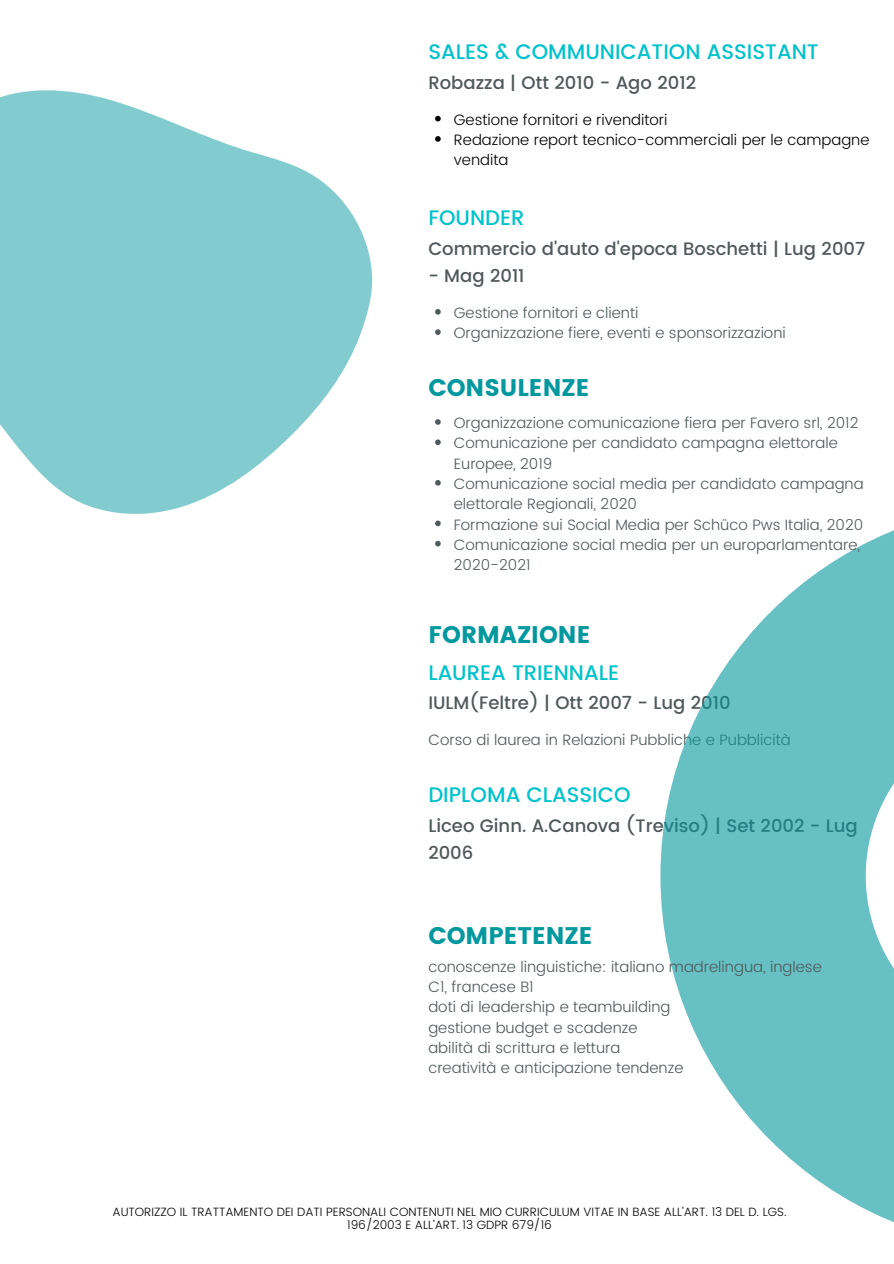
<style>
.page{position:relative;width:894px;height:1264px;background:#fff}
.page>*{position:absolute;margin:0;border:0;box-sizing:border-box;transform-origin:0 0}
.t1{font:24px "Poppins";color:#03989e}
.t2{font:500 21px "Poppins";color:#00c2cb}
.t3{font:500 18px/27px "Poppins";color:#50595b}
.t4{font:300 15px/20.2px "Poppins";color:#50595b}
.t5{font:300 15px/20.2px "Poppins";color:#000}
.t6{font:300 12px/12.9px "Poppins";color:#000;text-align:center}
</style>
<div class="page">
<svg style="left:660px;top:530px;width:233px;height:692px;fill:#67c1c4"></svg>
<svg style="left:435px;top:116px;width:5px;height:5px"></svg>
<svg style="left:435px;top:136px;width:5px;height:6px"></svg>
<svg style="left:435px;top:309px;width:5px;height:6px"></svg>
<svg style="left:435px;top:329px;width:5px;height:6px"></svg>
<svg style="left:435px;top:419px;width:5px;height:6px"></svg>
<svg style="left:435px;top:439px;width:5px;height:6px"></svg>
<svg style="left:435px;top:480px;width:5px;height:5px"></svg>
<svg style="left:435px;top:520px;width:5px;height:6px"></svg>
<svg style="left:435px;top:541px;width:5px;height:5px"></svg>
<svg style="left:0;top:90px;width:373px;height:424px;fill:#82cccf"></svg>
<p class="t2" style="left:428px;top:39px;width:392px">SALES &amp; COMMUNICATION ASSISTANT</p>
<p class="t3" style="left:428px;top:69px;width:269px">Robazza | Ott 2010 - Ago 2012</p>
<p class="t5" style="left:453px;top:109px;width:215px">Gestione fornitori e rivenditori</p>
<p class="t5" style="left:453px;top:130px;width:417px">Redazione report tecnico-commerciali per le campagne vendita</p>
<p class="t2" style="left:428px;top:205px;width:98px">FOUNDER</p>
<p class="t3" style="left:428px;top:235px;width:438px">Commercio d'auto d'epoca Boschetti | Lug 2007</p>
<p class="t3" style="left:428px;top:262px;width:98px">- Mag 2011</p>
<p class="t4" style="left:453px;top:303px;width:186px">Gestione fornitori e clienti</p>
<p class="t4" style="left:453px;top:323px;width:333px">Organizzazione fiere, eventi e sponsorizzazioni</p>
<p class="t1" style="left:428px;top:374px;width:163px">CONSULENZE</p>
<p class="t4" style="left:453px;top:413px;width:406px">Organizzazione comunicazione fiera per Favero srl, 2012</p>
<p class="t4" style="left:453px;top:433px;width:385px">Comunicazione per candidato campagna elettorale<br>Europee, 2019</p>
<p class="t4" style="left:453px;top:473px;width:411px">Comunicazione social media per candidato campagna elettorale Regionali, 2020</p>
<p class="t4" style="left:453px;top:514px;width:411px">Formazione sui Social Media per Schüco Pws Italia, 2020</p>
<p class="t4" style="left:453px;top:534px;width:407px">Comunicazione social media per un europarlamentare,<br>2020-2021</p>
<p class="t1" style="left:428px;top:621px;width:163px">FORMAZIONE</p>
<p class="t2" style="left:428px;top:660px;width:192px">LAUREA TRIENNALE</p>
<p class="t3" style="left:428px;top:689px;width:303px">IULM(Feltre) | Ott 2007 - Lug 2010</p>
<p class="t4" style="left:428px;top:729px;width:364px">Corso di laurea in Relazioni Pubbliche e Pubblicità</p>
<p class="t2" style="left:428px;top:782px;width:204px">DIPLOMA CLASSICO</p>
<p class="t3" style="left:428px;top:812px;width:431px">Liceo Ginn. A.Canova (Treviso) | Set 2002 - Lug<br>2006</p>
<p class="t1" style="left:428px;top:921px;width:166px">COMPETENZE</p>
<p class="t4" style="left:428px;top:956px;width:395px">conoscenze linguistiche: italiano madrelingua, inglese</p>
<p class="t4" style="left:428px;top:976px;width:107px">C1, francese B1</p>
<p class="t4" style="left:428px;top:997px;width:243px">doti di leadership e teambuilding</p>
<p class="t4" style="left:428px;top:1017px;width:210px">gestione budget e scadenze</p>
<p class="t4" style="left:428px;top:1037px;width:193px">abilità di scrittura e lettura</p>
<p class="t4" style="left:428px;top:1057px;width:256px">creatività e anticipazione tendenze</p>
<p class="t6" style="left:112px;top:1205px;width:675px">AUTORIZZO IL TRATTAMENTO DEI DATI PERSONALI CONTENUTI NEL MIO CURRICULUM VITAE IN BASE ALL’ART. 13 DEL D. LGS.<br>196/2003 E ALL’ART. 13 GDPR 679/16</p>
</div>
